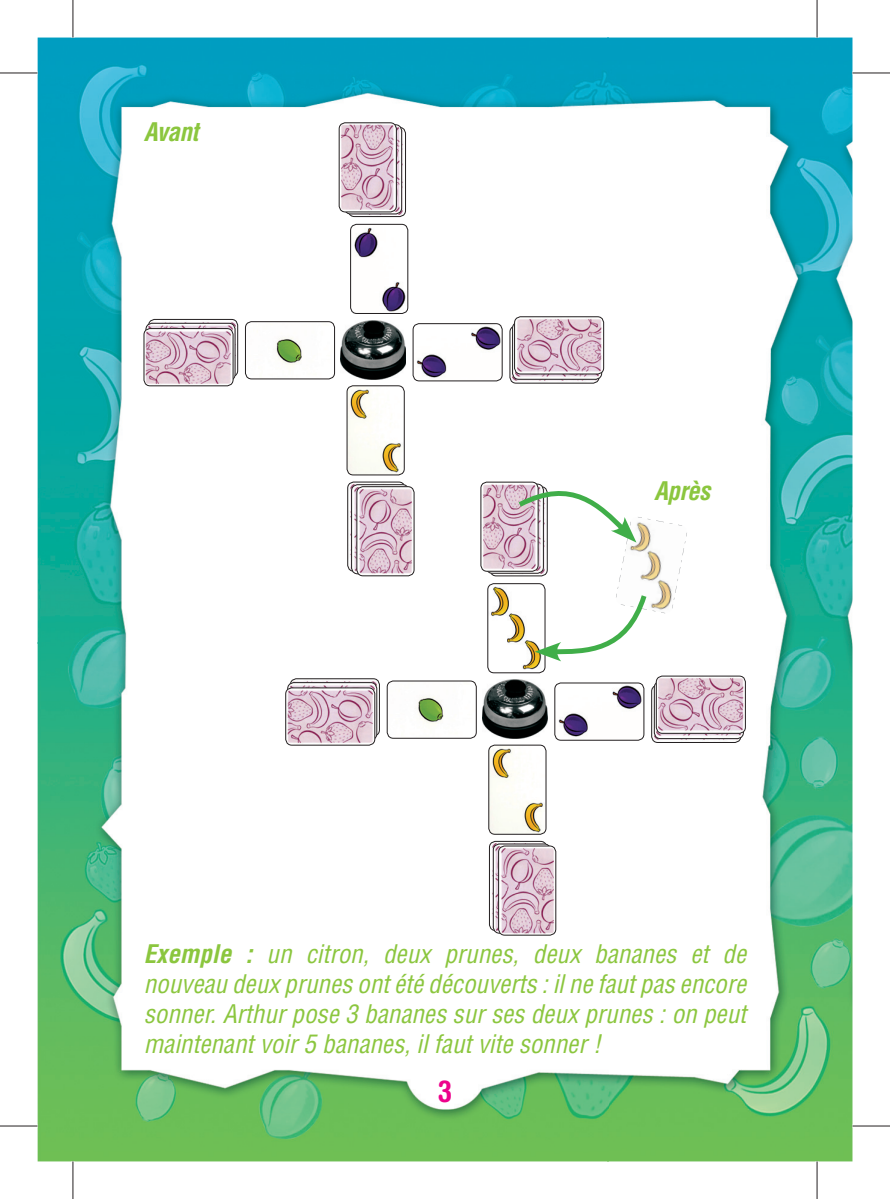
<style>
.page{position:relative;width:890px;height:1199px;background:#fff}
.page>*{position:absolute;margin:0;border:0;box-sizing:border-box;transform-origin:0 0}
.t1{font:700 condensed 30px "Helvetica Rounded LT Std";color:#ed028c}
.t2{font:italic condensed 25px/30px "Helvetica LT Std";color:#8bc63e;text-align:justify}
.t3{font:italic 700 condensed 25px "Helvetica LT Std";letter-spacing:-.02em;color:#8bc63e}
.s1{font-weight:700}
</style>
<div class="page">
<img style="left:38px;top:38px;width:814px;height:1123px">
<img style="left:347px;top:386px;width:57px;height:89px;border-radius:6px">
<div style="left:347px;top:385px;width:57px;height:90px;border:1px solid #231f20;border-radius:6px"></div>
<div style="left:348px;top:482px;width:57px;height:89px;border:1px solid #231f20;border-radius:6px"></div>
<img style="left:352px;top:484px;width:57px;height:89px;border-radius:6px">
<div style="left:351px;top:484px;width:58px;height:90px;border:1px solid #231f20;border-radius:6px"></div>
<img style="left:357px;top:486px;width:57px;height:89px;border-radius:6px">
<div style="left:357px;top:486px;width:57px;height:90px;border:1px solid #231f20;border-radius:6px"></div>
<img style="left:413px;top:323px;width:89px;height:58px;border-radius:6px">
<div style="left:413px;top:323px;width:89px;height:58px;border:1px solid #231f20;border-radius:6px"></div>
<img style="left:351px;top:224px;width:57px;height:89px;border-radius:6px">
<div style="left:350px;top:224px;width:58px;height:89px;border:1px solid #231f20;border-radius:6px"></div>
<img style="left:510px;top:326px;width:89px;height:57px;border-radius:6px">
<div style="left:510px;top:326px;width:89px;height:57px;border:1px solid #231f20;border-radius:6px"></div>
<img style="left:513px;top:322px;width:89px;height:57px;border-radius:6px">
<div style="left:512px;top:322px;width:90px;height:57px;border:1px solid #231f20;border-radius:6px"></div>
<img style="left:515px;top:317px;width:89px;height:57px;border-radius:6px">
<div style="left:514px;top:316px;width:90px;height:58px;border:1px solid #231f20;border-radius:6px"></div>
<img style="left:348px;top:127px;width:58px;height:89px;border-radius:6px">
<div style="left:348px;top:127px;width:58px;height:90px;border:1px solid #231f20;border-radius:6px"></div>
<img style="left:344px;top:125px;width:58px;height:89px;border-radius:6px">
<div style="left:344px;top:125px;width:58px;height:89px;border:1px solid #231f20;border-radius:6px"></div>
<img style="left:339px;top:123px;width:57px;height:89px;border-radius:6px">
<div style="left:339px;top:123px;width:58px;height:89px;border:1px solid #231f20;border-radius:6px"></div>
<img style="left:245px;top:321px;width:90px;height:58px;border-radius:6px">
<div style="left:245px;top:321px;width:90px;height:58px;border:1px solid #231f20;border-radius:6px"></div>
<img style="left:149px;top:319px;width:89px;height:57px;border-radius:6px">
<div style="left:148px;top:319px;width:90px;height:58px;border:1px solid #231f20;border-radius:6px"></div>
<img style="left:146px;top:323px;width:89px;height:57px;border-radius:6px">
<div style="left:146px;top:323px;width:89px;height:57px;border:1px solid #231f20;border-radius:6px"></div>
<img style="left:144px;top:328px;width:89px;height:58px;border-radius:6px">
<div style="left:144px;top:328px;width:89px;height:58px;border:1px solid #231f20;border-radius:6px"></div>
<img style="left:341px;top:320px;width:64px;height:59px">
<img style="left:489px;top:745px;width:57px;height:89px;border-radius:6px">
<div style="left:489px;top:744px;width:57px;height:90px;border:1px solid #231f20;border-radius:6px"></div>
<img style="left:489px;top:841px;width:58px;height:89px;border-radius:6px">
<div style="left:489px;top:841px;width:58px;height:89px;border:1px solid #231f20;border-radius:6px"></div>
<img style="left:493px;top:843px;width:58px;height:90px;border-radius:6px">
<div style="left:493px;top:843px;width:58px;height:90px;border:1px solid #231f20;border-radius:6px"></div>
<img style="left:499px;top:845px;width:57px;height:90px;border-radius:6px">
<div style="left:498px;top:845px;width:58px;height:90px;border:1px solid #231f20;border-radius:6px"></div>
<img style="left:555px;top:683px;width:89px;height:57px;border-radius:6px">
<div style="left:555px;top:682px;width:89px;height:58px;border:1px solid #231f20;border-radius:6px"></div>
<img style="left:652px;top:685px;width:89px;height:57px;border-radius:6px">
<div style="left:651px;top:685px;width:90px;height:57px;border:1px solid #231f20;border-radius:6px"></div>
<img style="left:654px;top:681px;width:89px;height:57px;border-radius:6px">
<div style="left:654px;top:681px;width:90px;height:57px;border:1px solid #231f20;border-radius:6px"></div>
<img style="left:656px;top:676px;width:89px;height:57px;border-radius:6px">
<div style="left:656px;top:675px;width:90px;height:58px;border:1px solid #231f20;border-radius:6px"></div>
<img style="left:488px;top:583px;width:57px;height:89px;border-radius:6px">
<div style="left:488px;top:583px;width:57px;height:90px;border:1px solid #231f20;border-radius:6px"></div>
<img style="left:616px;top:516px;width:71px;height:97px">
<img style="left:674px;top:541px;width:11px;height:59px">
<img style="left:647px;top:518px;width:26px;height:6px">
<img style="left:618px;top:542px;width:11px;height:47px">
<img style="left:650px;top:606px;width:6px;height:5px">
<div style="left:490px;top:486px;width:57px;height:90px;border:1px solid #231f20;border-radius:6px"></div>
<img style="left:486px;top:484px;width:57px;height:89px;border-radius:6px">
<div style="left:486px;top:484px;width:58px;height:89px;border:1px solid #231f20;border-radius:6px"></div>
<img style="left:481px;top:482px;width:57px;height:89px;border-radius:6px">
<div style="left:481px;top:482px;width:57px;height:89px;border:1px solid #231f20;border-radius:6px"></div>
<img style="left:387px;top:681px;width:89px;height:57px;border-radius:6px">
<div style="left:387px;top:680px;width:89px;height:58px;border:1px solid #231f20;border-radius:6px"></div>
<img style="left:290px;top:678px;width:89px;height:58px;border-radius:6px">
<div style="left:290px;top:678px;width:90px;height:58px;border:1px solid #231f20;border-radius:6px"></div>
<img style="left:288px;top:682px;width:89px;height:57px;border-radius:6px">
<div style="left:288px;top:682px;width:89px;height:58px;border:1px solid #231f20;border-radius:6px"></div>
<img style="left:286px;top:687px;width:89px;height:58px;border-radius:6px">
<div style="left:286px;top:687px;width:89px;height:58px;border:1px solid #231f20;border-radius:6px"></div>
<img style="left:483px;top:679px;width:64px;height:59px">
<svg style="left:535px;top:590px;width:115px;height:71px"></svg>
<svg style="left:513px;top:477px;width:123px;height:65px"></svg>
<svg style="left:816px;top:0;width:1px;height:37px"></svg>
<svg style="left:815px;top:1161px;width:4px;height:37px"></svg>
<hr style="left:0;top:73px;width:38px;height:1px;background:#231f20">
<hr style="left:852px;top:73px;width:38px;height:1px;background:#231f20">
<hr style="left:0;top:1125px;width:38px;height:1px;background:#231f20">
<hr style="left:852px;top:1125px;width:38px;height:1px;background:#231f20">
<hr style="left:73px;top:0;width:1px;height:37px;background:#231f20">
<hr style="left:73px;top:1161px;width:1px;height:37px;background:#231f20">
<hr style="left:817px;top:0;width:1px;height:37px;background:#231f20">
<hr style="left:817px;top:1161px;width:1px;height:37px;background:#231f20">
<p class="t3" style="left:144px;top:121px;width:56px">Avant</p>
<p class="t3" style="left:654px;top:480px;width:58px">Après</p>
<p class="t2" style="left:144px;top:940px;width:604px"><span class="s1">Exemple :</span> un citron, deux prunes, deux bananes et de nouveau deux prunes ont été découverts : il ne faut pas encore sonner. Arthur pose 3 bananes sur ses deux prunes : on peut maintenant voir 5 bananes, il faut vite sonner !</p>
<p class="t1" style="left:438px;top:1078px;width:16px">3</p>
</div>
